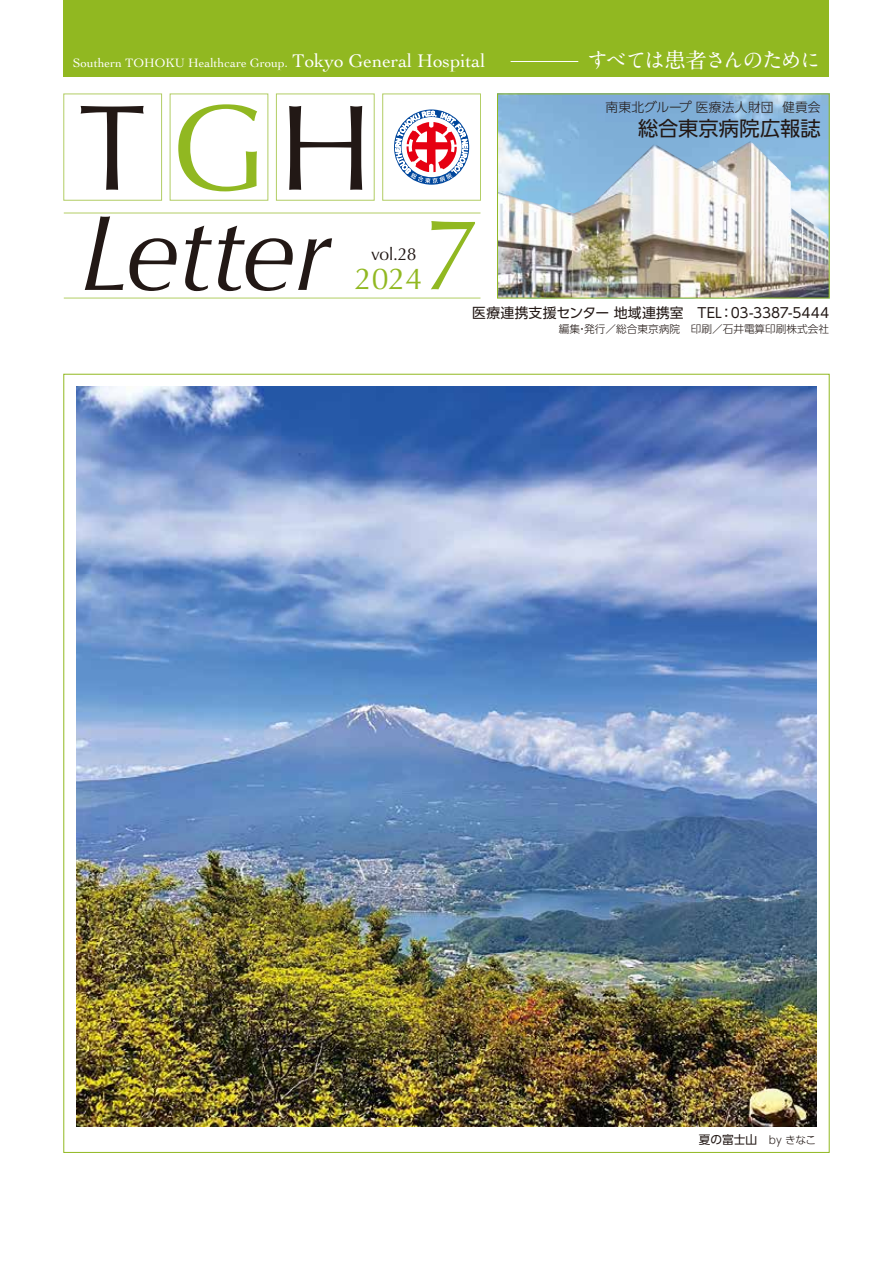
<style>
.page{position:relative;width:893px;height:1263px;background:#fff}
.page>*{position:absolute;margin:0;border:0;box-sizing:border-box;transform-origin:0 0}
.t1{font:122.1px "Optima";color:#221815}
.t2{font:italic 108px "Optima";letter-spacing:-.01em;color:#221815}
.t3{font:102.3px "Optima";color:#91b821}
.t4{font:30.3px "Optima";color:#91b821}
.t5{font:700 21.3px "A1 Mincho Std";letter-spacing:-.1em;color:#fff}
.t6{font:20.25px "UD Shin Go Pro";letter-spacing:.005em;color:#221815}
.t7{font:17.55px "Optima";color:#221815}
.t8{font:13.8px "UD Shin Go Pro";letter-spacing:.005em;color:#221815}
.t9{font:12.75px "Cochin";color:#fff}
.t10{font:300 12.75px "UD Shin Go Pro";letter-spacing:.02em;color:#221815}
.t11{font:11.7px "UD Shin Go Pro";color:#221815}
.t12{font:300 10.65px "UD Shin Go Pro";color:#221815}
.s1{font-size:19.2px}
.s2{color:#91b821}
.s3{font-weight:300;font-size:10.65px}
</style>
<div class="page">
<div style="left:64px;top:0;width:765px;height:77px;background:#91b821"></div>
<hr style="left:511px;top:61px;width:67px;height:1px;background:#fff">
<hr style="left:64px;top:298px;width:416px;height:1px;background:#91b821">
<hr style="left:64px;top:213px;width:416px;height:1px;background:#91b821">
<svg style="left:395px;top:111px;width:73px;height:72px"></svg>
<img style="left:499px;top:95px;width:329px;height:46px">
<img style="left:499px;top:141px;width:329px;height:155px">
<div style="left:497px;top:93px;width:333px;height:205px;border:1px solid #91b821"></div>
<img style="left:77px;top:387px;width:739px;height:740px">
<p class="t9" style="left:73px;top:54px;width:414px">Southern TOHOKU Healthcare Group. <span class="s1">Tokyo General Hospital</span></p>
<h3 class="t5" style="left:587px;top:43px;width:235px">すべては患者さんのために</h3>
<h1 class="t1" style="left:78px;top:77px;width:296px">T<span class="s2">G</span>H</h1>
<p class="t10" style="left:605px;top:97px;width:217px">南東北グループ 医療法人財団 健貢会</p>
<h3 class="t6" style="left:638px;top:112px;width:184px">総合東京病院広報誌</h3>
<h2 class="t2" style="left:79px;top:190px;width:253px">Letter</h2>
<h3 class="t7" style="left:371px;top:244px;width:47px">vol.28</h3>
<h3 class="t4" style="left:355px;top:261px;width:69px">2024</h3>
<h3 class="t3" style="left:423px;top:195px;width:58px">7</h3>
<p class="t8" style="left:472px;top:302px;width:358px">医療連携支援センター 地域連携室　TEL：03-3387-5444</p>
<p class="t12" style="left:559px;top:320px;width:272px">編集・発行／総合東京病院　印刷／石井電算印刷株式会社</p>
<p class="t11" style="left:699px;top:1130px;width:119px">夏の富士山　<span class="s3">by きなこ</span></p>
</div>
